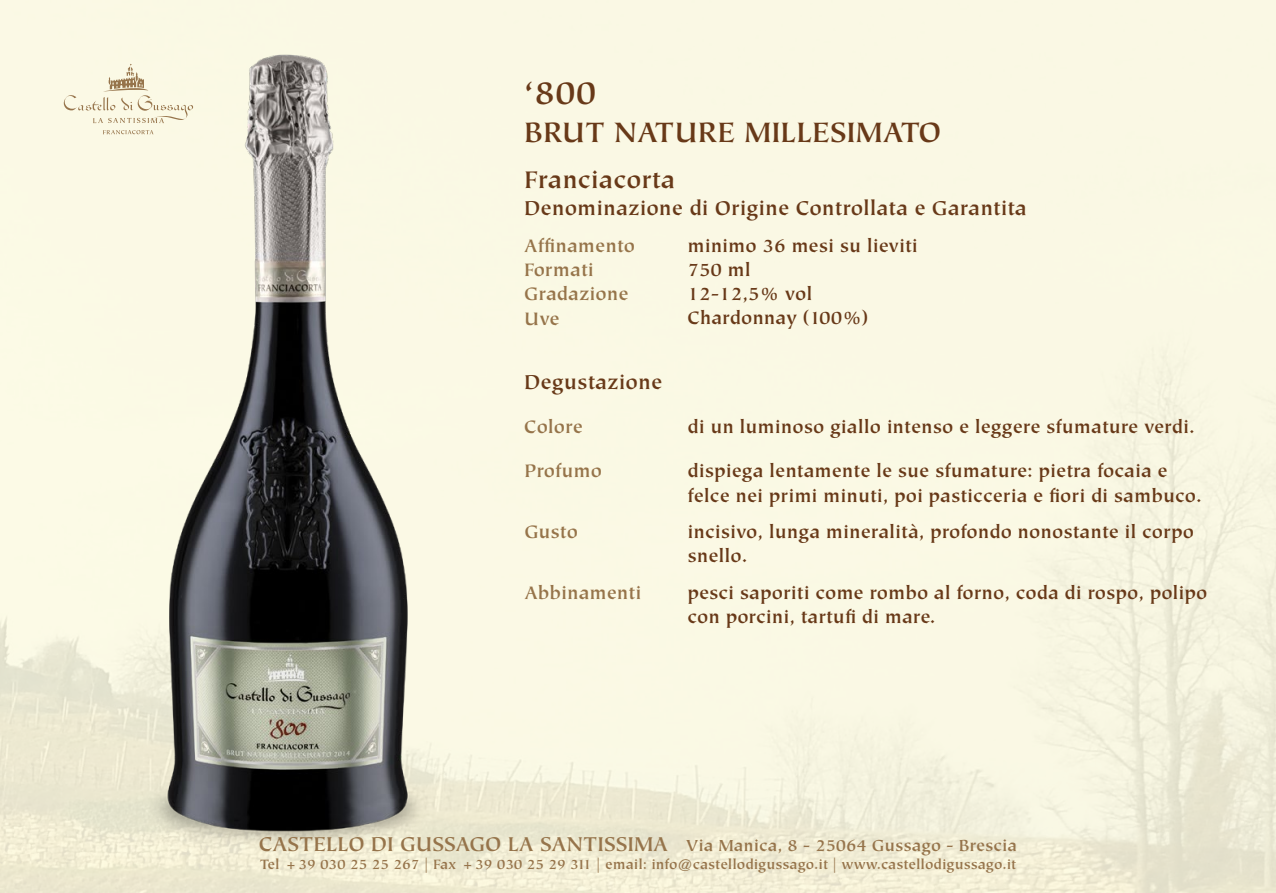
<style>
.page{position:relative;width:1276px;height:893px;background:#fff}
.page>*{position:absolute;margin:0;border:0;box-sizing:border-box;transform-origin:0 0}
.t1{font:700 36px "Tiepolo Std";color:#683918}
.t2{font:700 31.5px "Tiepolo Std";color:#683918}
.t3{font:700 27px "Tiepolo Std";color:#683918}
.t4{font:700 22.5px "Tiepolo Std";color:#683918}
.t5{font:700 20.25px/24.3px "Tiepolo Std";color:#683918}
.t6{font:700 20.25px/25px "Tiepolo Std";color:#96744a}
.t7{font:700 18px "Tiepolo Std";color:#96744b}
.t8{font:700 15.3px "Tiepolo Std";color:#96744b}
.s1{font-size:22.5px}
</style>
<div class="page">
<img style="left:144px;top:4px;width:284px;height:854px">
<svg style="left:103px;top:130px;width:51px;height:4px"></svg>
<svg style="left:64px;top:64px;width:129px;height:59px;background:#f1ebd5"></svg>
<h1 class="t1" style="left:524px;top:73px;width:73px">‘800</h1>
<h2 class="t2" style="left:524px;top:115px;width:418px">BRUT NATURE MILLESIMATO</h2>
<h3 class="t3" style="left:524px;top:165px;width:153px">Franciacorta</h3>
<p class="t4" style="left:524px;top:195px;width:504px">Denominazione di Origine Controllata e Garantita</p>
<p class="t6" style="left:524px;top:234px;width:112px">Affinamento</p>
<p class="t6" style="left:524px;top:258px;width:71px">Formati</p>
<p class="t6" style="left:524px;top:281px;width:106px">Gradazione<br>Uve</p>
<p class="t4" style="left:524px;top:369px;width:139px">Degustazione</p>
<p class="t6" style="left:524px;top:414px;width:60px">Colore</p>
<p class="t6" style="left:524px;top:459px;width:79px">Profumo</p>
<p class="t6" style="left:524px;top:520px;width:55px">Gusto</p>
<p class="t6" style="left:524px;top:581px;width:118px">Abbinamenti</p>
<p class="t5" style="left:687px;top:234px;width:232px">minimo 36 mesi su lieviti</p>
<p class="t5" style="left:687px;top:258px;width:183px">750 ml<br>12-12,5% vol<br>Chardonnay (100%)</p>
<p class="t5" style="left:687px;top:415px;width:509px">di un luminoso giallo intenso e leggere sfumature verdi.</p>
<p class="t5" style="left:687px;top:459px;width:516px">dispiega lentamente le sue sfumature: pietra focaia e felce nei primi minuti, poi pasticceria e fiori di sambuco.</p>
<p class="t5" style="left:687px;top:520px;width:508px">incisivo, lunga mineralità, profondo nonostante il corpo snello.</p>
<p class="t5" style="left:687px;top:581px;width:521px">pesci saporiti come rombo al forno, coda di rospo, polipo con porcini, tartufi di mare.</p>
<p class="t7" style="left:259px;top:836px;width:760px"><span class="s1">CASTELLO DI GUSSAGO LA SANTISSIMA</span> Via Manica, 8 - 25064 Gussago - Brescia</p>
<p class="t8" style="left:260px;top:856px;width:758px">Tel +39 030 25 25 267 | Fax +39 030 25 29 311 | email: info@castellodigussago.it | www.castellodigussago.it</p>
</div>
